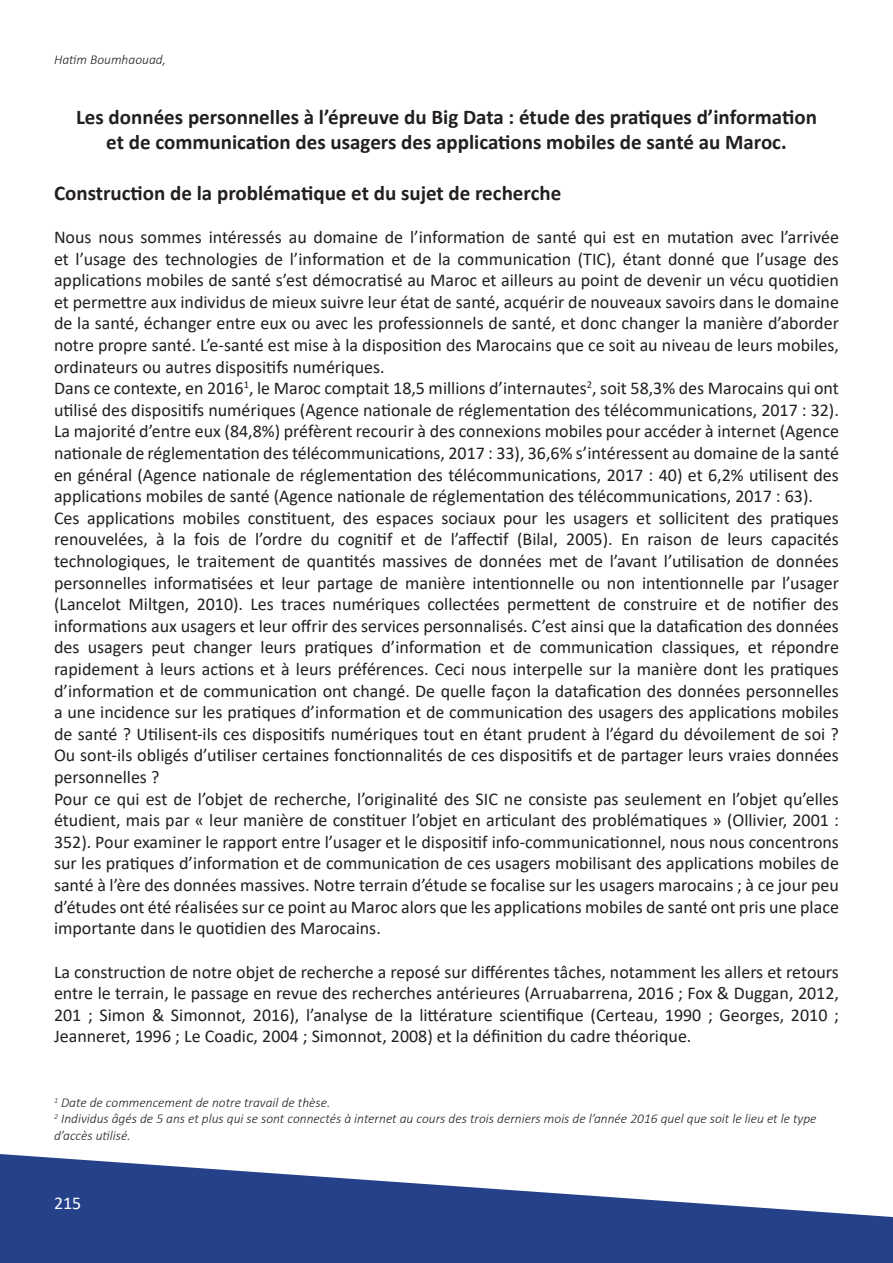
<style>
.page{position:relative;width:893px;height:1263px;background:#fff}
.page>*{position:absolute;margin:0;border:0;box-sizing:border-box;transform-origin:0 0}
.t1{font:700 21px/25.2px "Calibri";color:#231f20;text-align:center}
.t2{font:18px/21.6px "Calibri";color:#231f20}
.t3{font:18px "Calibri";color:#fff}
.t4{font:italic 300 13.5px/16.2px "Calibri";color:#231f20}
</style>
<div class="page">
<svg style="left:0;top:1154px;width:893px;height:109px;fill:#24418a"></svg>
<p class="t4" style="left:54px;top:51px;width:113px">Hatim Boumhaouad,</p>
<p class="t1" style="left:76px;top:104px;width:742px">Les données personnelles à l’épreuve du Big Data : étude des pratiques d’information et de communication des usagers des applications mobiles de santé au Maroc.</p>
<p class="t1" style="left:54px;top:180px;width:509px">Construction de la problématique et du sujet de recherche</p>
<p class="t2" style="left:54px;top:226px;width:786px">Nous nous sommes intéressés au domaine de l’information de santé qui est en mutation avec l’arrivée et l’usage des technologies de l’information et de la communication (TIC), étant donné que l’usage des applications mobiles de santé s’est démocratisé au Maroc et ailleurs au point de devenir un vécu quotidien et permettre aux individus de mieux suivre leur état de santé, acquérir de nouveaux savoirs dans le domaine de la santé, échanger entre eux ou avec les professionnels de santé, et donc changer la manière d’aborder notre propre santé. L’e-santé est mise à la disposition des Marocains que ce soit au niveau de leurs mobiles, ordinateurs ou autres dispositifs numériques.<br>Dans ce contexte, en 2016<sup>1</sup>, le Maroc comptait 18,5 millions d’internautes<sup>2</sup>, soit 58,3% des Marocains qui ont utilisé des dispositifs numériques (Agence nationale de réglementation des télécommunications, 2017 : 32).<br>La majorité d’entre eux (84,8%) préfèrent recourir à des connexions mobiles pour accéder à internet (Agence nationale de réglementation des télécommunications, 2017 : 33), 36,6% s’intéressent au domaine de la santé en général (Agence nationale de réglementation des télécommunications, 2017 : 40) et 6,2% utilisent des applications mobiles de santé (Agence nationale de réglementation des télécommunications, 2017 : 63).<br>Ces applications mobiles constituent, des espaces sociaux pour les usagers et sollicitent des pratiques renouvelées, à la fois de l’ordre du cognitif et de l’affectif (Bilal, 2005). En raison de leurs capacités technologiques, le traitement de quantités massives de données met de l’avant l’utilisation de données personnelles informatisées et leur partage de manière intentionnelle ou non intentionnelle par l’usager (Lancelot Miltgen, 2010). Les traces numériques collectées permettent de construire et de notifier des informations aux usagers et leur offrir des services personnalisés. C’est ainsi que la datafication des données des usagers peut changer leurs pratiques d’information et de communication classiques, et répondre rapidement à leurs actions et à leurs préférences. Ceci nous interpelle sur la manière dont les pratiques d’information et de communication ont changé. De quelle façon la datafication des données personnelles a une incidence sur les pratiques d’information et de communication des usagers des applications mobiles de santé ? Utilisent-ils ces dispositifs numériques tout en étant prudent à l’égard du dévoilement de soi ?<br>Ou sont-ils obligés d’utiliser certaines fonctionnalités de ces dispositifs et de partager leurs vraies données personnelles ?<br>Pour ce qui est de l’objet de recherche, l’originalité des SIC ne consiste pas seulement en l’objet qu’elles étudient, mais par « leur manière de constituer l’objet en articulant des problématiques » (Ollivier, 2001 :<br>352). Pour examiner le rapport entre l’usager et le dispositif info-communicationnel, nous nous concentrons sur les pratiques d’information et de communication de ces usagers mobilisant des applications mobiles de santé à l’ère des données massives. Notre terrain d’étude se focalise sur les usagers marocains ; à ce jour peu d’études ont été réalisées sur ce point au Maroc alors que les applications mobiles de santé ont pris une place importante dans le quotidien des Marocains.</p>
<p class="t2" style="left:54px;top:960px;width:786px;text-align:justify">La construction de notre objet de recherche a reposé sur différentes tâches, notamment les allers et retours entre le terrain, le passage en revue des recherches antérieures (Arruabarrena, 2016 ; Fox &amp; Duggan, 2012, 201 ; Simon &amp; Simonnot, 2016), l’analyse de la littérature scientifique (Certeau, 1990 ; Georges, 2010 ; Jeanneret, 1996 ; Le Coadic, 2004 ; Simonnot, 2008) et la définition du cadre théorique.</p>
<p class="t4" style="left:54px;top:1094px;width:764px"><sup>1</sup> Date de commencement de notre travail de thèse.<br><sup>2</sup> Individus âgés de 5 ans et plus qui se sont connectés à internet au cours des trois derniers mois de l’année 2016 quel que soit le lieu et le type d’accès utilisé.</p>
<p class="t3" style="left:54px;top:1190px;width:29px">215</p>
</div>
